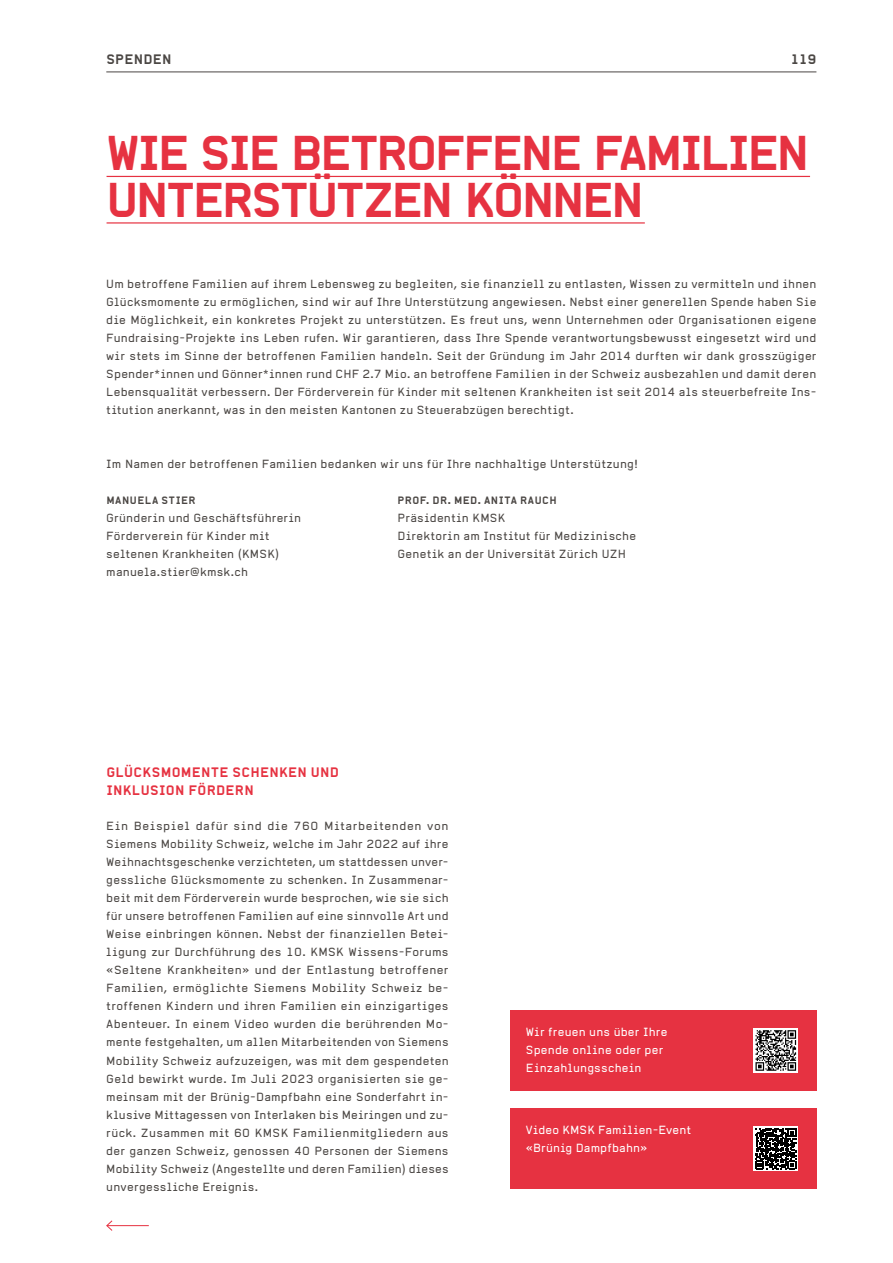
<style>
.page{position:relative;width:893px;height:1263px;background:#fff}
.page>*{position:absolute;margin:0;border:0;box-sizing:border-box;transform-origin:0 0}
.t1{font:700 48px/46.5px "Alpha Headline Pre";letter-spacing:-.065em;color:#e63241}
.t2{font:700 13.5px/18px "Alpha Headline Pre";letter-spacing:.02em;color:#e63241}
.t3{font:700 13.5px "Alpha Headline Pre";letter-spacing:.02em;color:#4b4744}
.t4{font:11.7px/18px "Alpha Headline Pre";letter-spacing:.02em;color:#4b4744;text-align:justify}
.t5{font:11.7px/18px "Alpha Headline Pre";letter-spacing:.015em;color:#fff}
.t6{font:700 10.5px "Alpha Headline Pre";letter-spacing:.045em;color:#4b4744}
</style>
<div class="page">
<hr style="left:107px;top:176px;width:703px;height:1px;background:#e63241">
<hr style="left:107px;top:222px;width:538px;height:2px;background:#e63241">
<hr style="left:106px;top:72px;width:710px;height:1px;background:#4b4744">
<hr style="left:107px;top:1225px;width:42px;height:1px;background:#e63241">
<svg style="left:106px;top:1220px;width:7px;height:11px"></svg>
<div style="left:510px;top:1109px;width:306px;height:80px;background:#e63241"></div>
<svg style="left:754px;top:1127px;width:44px;height:44px"></svg>
<svg style="left:755px;top:1128px;width:41px;height:41px;background:#414141"></svg>
<div style="left:510px;top:1010px;width:306px;height:80px;background:#e63241"></div>
<svg style="left:754px;top:1028px;width:44px;height:44px"></svg>
<svg style="left:755px;top:1030px;width:41px;height:41px;background:#7f7f7f"></svg>
<p class="t3" style="left:106px;top:51px;width:67px">SPENDEN</p>
<p class="t3" style="left:790px;top:51px;width:28px">119</p>
<h1 class="t1" style="left:107px;top:130px;width:705px">WIE SIE BETROFFENE FAMILIEN<br>UNTERSTÜTZEN KÖNNEN</h1>
<p class="t4" style="left:106px;top:275px;width:712px">Um betroffene Familien auf ihrem Lebensweg zu begleiten, sie finanziell zu entlasten, Wissen zu vermitteln und ihnen Glücksmomente zu ermöglichen, sind wir auf Ihre Unterstützung angewiesen. Nebst einer generellen Spende haben Sie die Möglichkeit, ein konkretes Projekt zu unterstützen. Es freut uns, wenn Unternehmen oder Organisationen eigene Fundraising-Projekte ins Leben rufen. Wir garantieren, dass Ihre Spende verantwortungsbewusst eingesetzt wird und wir stets im Sinne der betroffenen Familien handeln. Seit der Gründung im Jahr 2014 durften wir dank grosszügiger Spender*innen und Gönner*innen rund CHF 2.7 Mio. an betroffene Familien in der Schweiz ausbezahlen und damit deren Lebensqualität verbessern. Der Förderverein für Kinder mit seltenen Krankheiten ist seit 2014 als steuerbefreite Ins&shy;titution anerkannt, was in den meisten Kantonen zu Steuerabzügen berechtigt.</p>
<p class="t4" style="left:106px;top:455px;width:533px">Im Namen der betroffenen Familien bedanken wir uns für Ihre nachhaltige Unterstützung!</p>
<p class="t6" style="left:106px;top:494px;width:91px">MANUELA STIER</p>
<p class="t6" style="left:398px;top:494px;width:161px">PROF. DR. MED. ANITA RAUCH</p>
<p class="t4" style="left:106px;top:509px;width:196px">Gründerin und Geschäftsführerin</p>
<p class="t4" style="left:398px;top:509px;width:109px">Präsidentin KMSK</p>
<p class="t4" style="left:106px;top:527px;width:165px">Förderverein für Kinder mit</p>
<p class="t4" style="left:398px;top:527px;width:240px">Direktorin am Institut für Medizinische</p>
<p class="t4" style="left:106px;top:545px;width:175px">seltenen Krankheiten (KMSK)</p>
<p class="t4" style="left:398px;top:545px;width:230px">Genetik an der Universität Zürich UZH</p>
<p class="t4" style="left:106px;top:563px;width:143px">manuela.stier@kmsk.ch</p>
<p class="t2" style="left:106px;top:763px;width:234px">GLÜCKSMOMENTE SCHENKEN UND<br>INKLUSION FÖRDERN</p>
<p class="t4" style="left:106px;top:817px;width:344px">Ein Beispiel dafür sind die 760 Mitarbeitenden von Siemens Mobility Schweiz, welche im Jahr 2022 auf ihre Weihnachtsgeschenke verzichteten, um stattdessen unver&shy;gessliche Glücksmomente zu schenken. In Zusammenar&shy;beit mit dem Förderverein wurde besprochen, wie sie sich für unsere betroffenen Familien auf eine sinnvolle Art und Weise einbringen können. Nebst der finanziellen Betei&shy;ligung zur Durchführung des 10. KMSK Wissens-Forums «Seltene Krankheiten» und der Entlastung betroffener Familien, ermöglichte Siemens Mobility Schweiz be&shy;troffenen Kindern und ihren Familien ein einzigartiges Abenteuer. In einem Video wurden die berührenden Mo&shy;mente festgehalten, um allen Mitarbeitenden von Siemens Mobility Schweiz aufzuzeigen, was mit dem gespendeten Geld bewirkt wurde. Im Juli 2023 organisierten sie ge&shy;meinsam mit der Brünig-Dampfbahn eine Sonderfahrt in&shy;klusive Mittagessen von Interlaken bis Meiringen und zu&shy;rück. Zusammen mit 60 KMSK Familienmitgliedern aus der ganzen Schweiz, genossen 40 Personen der Siemens Mobility Schweiz (Angestellte und deren Familien) dieses unvergessliche Ereignis.</p>
<p class="t5" style="left:526px;top:1022px;width:143px">Wir freuen uns über Ihre<br>Spende online oder per<br>Einzahlungsschein</p>
<p class="t5" style="left:526px;top:1120px;width:167px">Video KMSK Familien-Event «Brünig Dampfbahn»</p>
</div>
